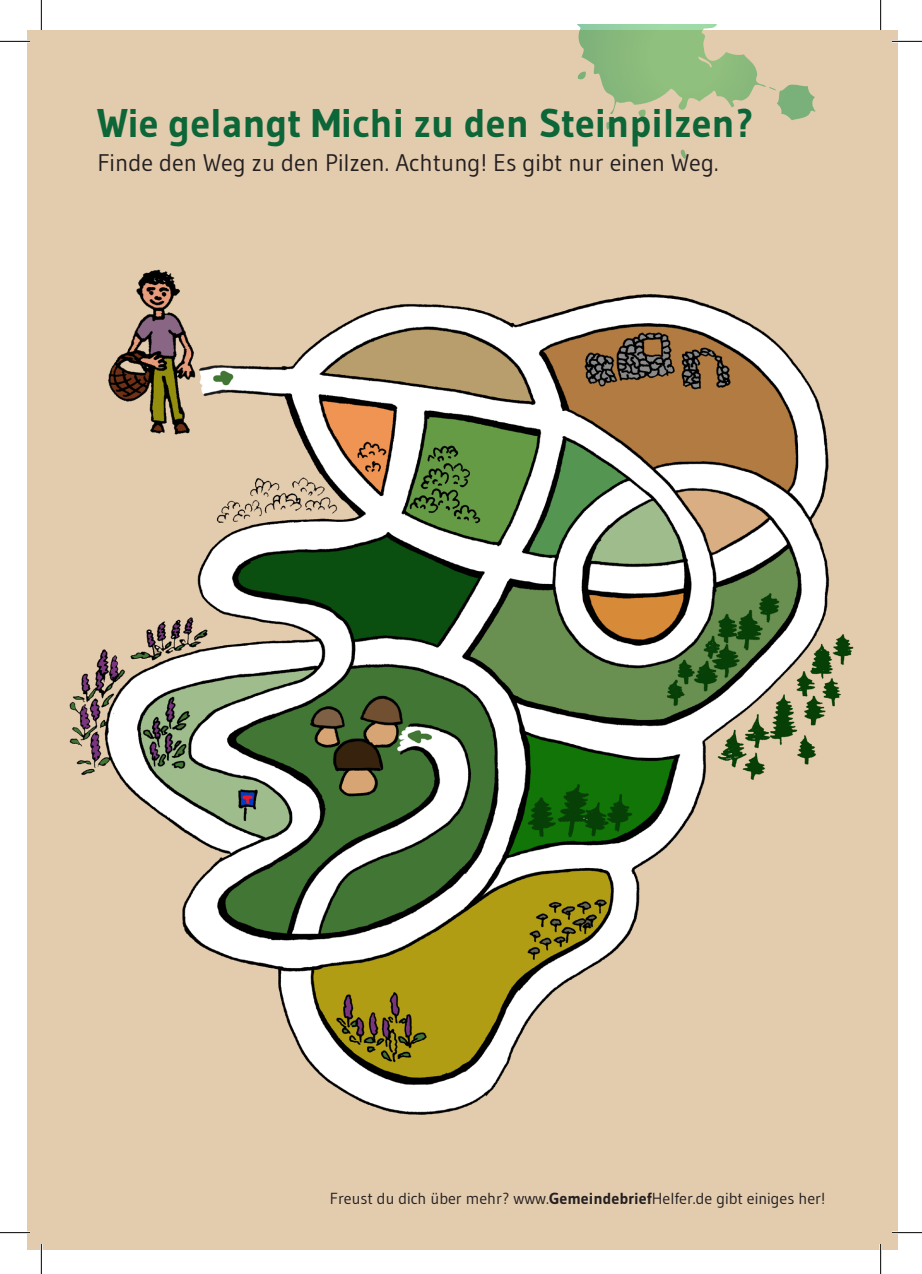
<style>
.page{position:relative;width:922px;height:1274px;background:#fff}
.page>*{position:absolute;margin:0;border:0;box-sizing:border-box;transform-origin:0 0}
.t1{font:700 40px "Gudea";color:#0c6638}
.t2{font:24px "Gudea";color:#231f20}
.t3{font:16px "Gudea";color:#231f20}
.s1{font-weight:700}
</style>
<div class="page">
<img style="left:28px;top:30px;width:869px;height:1219px">
<svg style="left:554px;top:24px;width:261px;height:135px;background:#c5c79f"></svg>
<hr style="left:0;top:40px;width:30px;height:3px;background:#fff">
<hr style="left:892px;top:40px;width:30px;height:3px;background:#fff">
<hr style="left:0;top:1231px;width:30px;height:2px;background:#fff">
<hr style="left:892px;top:1231px;width:30px;height:2px;background:#fff">
<hr style="left:40px;top:1243px;width:3px;height:30px;background:#fff">
<hr style="left:879px;top:1243px;width:3px;height:30px;background:#fff">
<hr style="left:0;top:41px;width:30px;height:1px;background:#000">
<hr style="left:892px;top:41px;width:30px;height:1px;background:#000">
<hr style="left:0;top:1232px;width:30px;height:1px;background:#000">
<hr style="left:892px;top:1232px;width:30px;height:1px;background:#000">
<hr style="left:41px;top:0;width:1px;height:30px;background:#000">
<hr style="left:41px;top:1243px;width:1px;height:30px;background:#000">
<hr style="left:880px;top:0;width:1px;height:30px;background:#000">
<hr style="left:880px;top:1243px;width:1px;height:30px;background:#000">
<h1 class="t1" style="left:97px;top:98px;width:658px">Wie gelangt Michi zu den Steinpilzen?</h1>
<h2 class="t2" style="left:97px;top:148px;width:622px">Finde den Weg zu den Pilzen. Achtung! Es gibt nur einen Weg.</h2>
<p class="t3" style="left:330px;top:1188px;width:497px">Freust du dich über mehr? www.<span class="s1">Gemeindebrief</span>Helfer.de gibt einiges her!</p>
</div>
